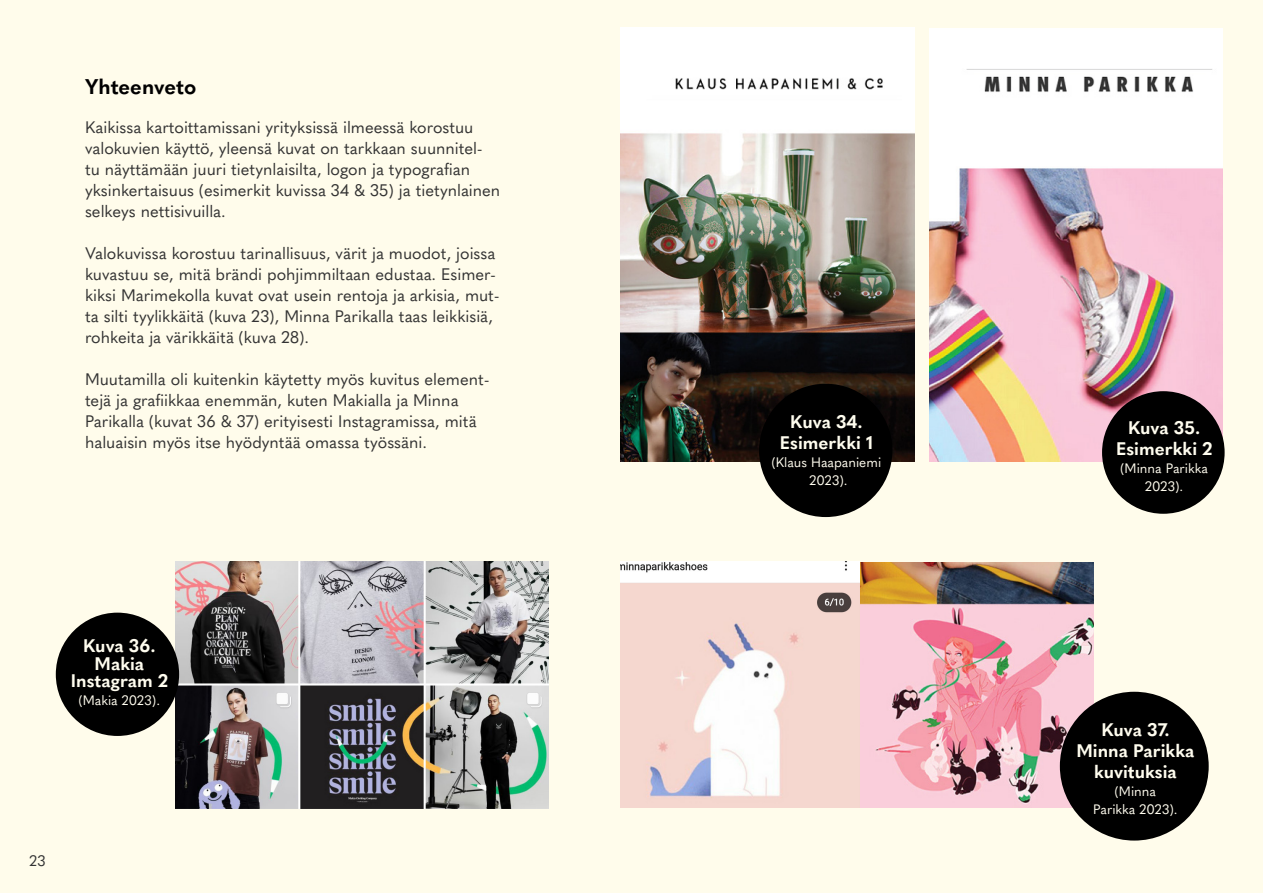
<style>
.page{position:relative;width:1263px;height:893px;background:#fffceb}
.page>*{position:absolute;margin:0;border:0;box-sizing:border-box;transform-origin:0 0}
.Alaotsikot{font:700 21px "Quasimoda";color:#000}
.Kuvatekstit{font:700 18px/21px "Quasimoda";color:#fffdef;text-align:center}
.Leipis{font:16.5px/21px "Quasimoda";color:#333}
.t1{font:15px "Quasimoda";color:#333}
.Kuvatekstit-2{font:13.5px/18px "Quasimoda";color:#fffdef;text-align:center}
</style>
<div class="page">
<img style="left:621px;top:27px;width:293px;height:434px">
<img style="left:929px;top:29px;width:294px;height:432px">
<img style="left:621px;top:561px;width:238px;height:247px">
<img style="left:860px;top:563px;width:234px;height:245px">
<img style="left:176px;top:561px;width:373px;height:247px">
<div style="left:1060px;top:692px;width:149px;height:149px;background:#000;border-radius:50%"></div>
<div style="left:1102px;top:391px;width:122px;height:123px;background:#000;border-radius:50%"></div>
<div style="left:759px;top:384px;width:133px;height:133px;background:#000;border-radius:50%"></div>
<div style="left:56px;top:613px;width:123px;height:123px;background:#000;border-radius:50%"></div>
<p class="Alaotsikot" style="left:85px;top:71px;width:113px">Yhteenveto</p>
<p class="Leipis" style="left:85px;top:116px;width:417px">Kaikissa kartoittamissani yrityksissä ilmeessä korostuu valokuvien käyttö, yleensä kuvat on tarkkaan suunnitel&shy;tu näyttämään juuri tietynlaisilta, logon ja typografian yksinkertaisuus (esimerkit kuvissa 34 &amp; 35) ja tietynlainen selkeys nettisivuilla.</p>
<p class="Leipis" style="left:85px;top:242px;width:416px">Valokuvissa korostuu tarinallisuus, värit ja muodot, joissa kuvastuu se, mitä brändi pohjimmiltaan edustaa. Esimer&shy;kiksi Marimekolla kuvat ovat usein rentoja ja arkisia, mut&shy;ta silti tyylikkäitä (kuva 23), Minna Parikalla taas leikkisiä, rohkeita ja värikkäitä (kuva 28).</p>
<p class="Leipis" style="left:85px;top:368px;width:406px">Muutamilla oli kuitenkin käytetty myös kuvitus element&shy;tejä ja grafiikkaa enemmän, kuten Makialla ja Minna Parikalla (kuvat 36 &amp; 37) erityisesti Instagramissa, mitä haluaisin myös itse hyödyntää omassa työssäni.</p>
<p class="Kuvatekstit" style="left:71px;top:636px;width:99px;line-height:17.2px">Kuva 36.<br>Makia<br>Instagram 2</p>
<p class="Kuvatekstit-2" style="left:79px;top:690px;width:83px">(Makia 2023).</p>
<p class="t1" style="left:29px;top:849px;width:18px">23</p>
<p class="Kuvatekstit" style="left:780px;top:410px;width:95px">Kuva 34.<br>Esimerkki 1</p>
<p class="Kuvatekstit-2" style="left:772px;top:453px;width:111px">(Klaus Haapaniemi<br>2023).</p>
<p class="Kuvatekstit" style="left:1116px;top:415px;width:98px">Kuva 35.<br>Esimerkki 2</p>
<p class="Kuvatekstit-2" style="left:1120px;top:458px;width:89px">(Minna Parikka<br>2023).</p>
<p class="Kuvatekstit" style="left:1076px;top:717px;width:119px">Kuva 37.<br>Minna Parikka kuvituksia</p>
<p class="Kuvatekstit-2" style="left:1093px;top:781px;width:86px">(Minna<br>Parikka 2023).</p>
</div>
